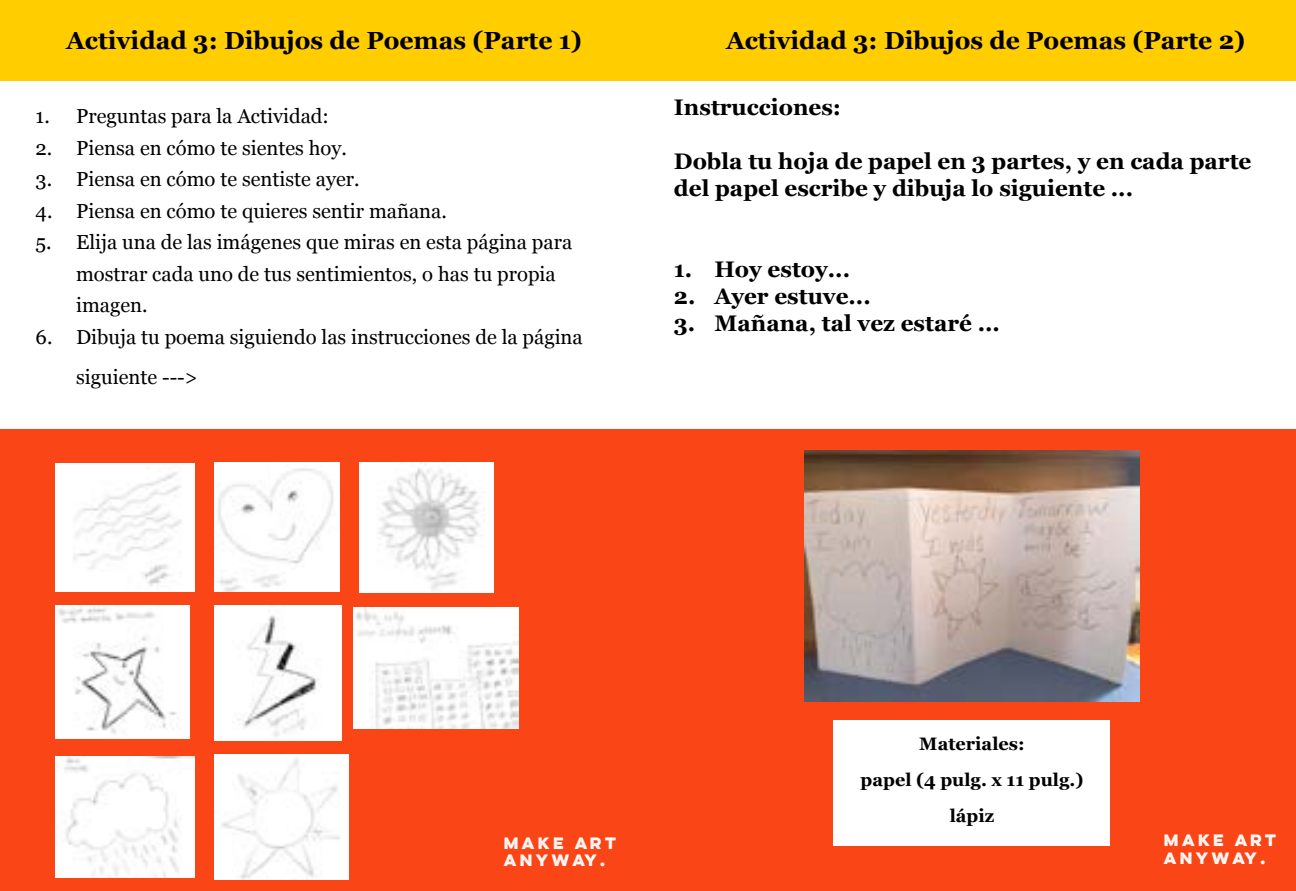
<style>
.page{position:relative;width:1296px;height:891px;background:#fff}
.page>*{position:absolute;margin:0;border:0;box-sizing:border-box;transform-origin:0 0}
.t1{font:700 24.75px "Georgia";color:#000}
.t2{font:700 22.5px/27px "Georgia";color:#000}
.t3{font:20.25px/31.5px "Georgia";color:#000}
.t4{font:700 18px/36px "Georgia";color:#000;text-align:center}
.t5{font:700 14.85px/17.8px "Lulo One";color:#fff}
</style>
<div class="page">
<div style="left:626px;top:429px;width:670px;height:462px;background:#fa4616"></div>
<div style="left:0;top:429px;width:651px;height:462px;background:#fa4616"></div>
<div style="left:0;top:0;width:1296px;height:81px;background:#ffcd00"></div>
<div style="left:834px;top:720px;width:276px;height:126px;background:#fff"></div>
<img style="left:55px;top:463px;width:139px;height:128px">
<img style="left:215px;top:463px;width:124px;height:128px">
<img style="left:359px;top:463px;width:134px;height:129px">
<img style="left:55px;top:756px;width:139px;height:122px">
<img style="left:215px;top:605px;width:127px;height:136px">
<img style="left:215px;top:754px;width:133px;height:126px">
<img style="left:55px;top:605px;width:134px;height:134px">
<img style="left:354px;top:607px;width:164px;height:121px">
<img style="left:804px;top:450px;width:336px;height:252px">
<p class="t1" style="left:66px;top:22px;width:517px">Actividad 3: Dibujos de Poemas (Parte 1)</p>
<p class="t1" style="left:726px;top:22px;width:521px">Actividad 3: Dibujos de Poemas (Parte 2)</p>
<p class="t3" style="left:36px;top:100px;width:295px">1. Preguntas para la Actividad:</p>
<p class="t3" style="left:36px;top:131px;width:313px">2. Piensa en cómo te sientes hoy.</p>
<p class="t3" style="left:36px;top:163px;width:325px">3. Piensa en cómo te sentiste ayer.</p>
<p class="t3" style="left:36px;top:194px;width:413px">4. Piensa en cómo te quieres sentir mañana.</p>
<p class="t3" style="left:76px;top:226px;width:498px;text-indent:-40px">5. Elija una de las imágenes que miras en esta página para mostrar cada uno de tus sentimientos, o has tu propia imagen.</p>
<p class="t3" style="left:76px;top:316px;width:508px;line-height:40.5px;text-indent:-40px">6. Dibuja tu poema siguiendo las instrucciones de la página siguiente ---&gt;</p>
<p class="t2" style="left:674px;top:93px;width:169px">Instrucciones:</p>
<p class="t2" style="left:674px;top:147px;width:579px">Dobla tu hoja de papel en 3 partes, y en cada parte del papel escribe y dibuja lo siguiente ...</p>
<p class="t2" style="left:674px;top:255px;width:178px">1. Hoy estoy...</p>
<p class="t2" style="left:674px;top:282px;width:198px">2. Ayer estuve...</p>
<p class="t2" style="left:674px;top:309px;width:328px">3. Mañana, tal vez estaré ...</p>
<p class="t4" style="left:861px;top:725px;width:224px">Materiales:<br>papel (4 pulg. x 11 pulg.) lápiz</p>
<p class="t5" style="left:504px;top:833px;width:117px">MAKE ART<br>ANYWAY.</p>
<p class="t5" style="left:1164px;top:831px;width:117px">MAKE ART<br>ANYWAY.</p>
</div>
